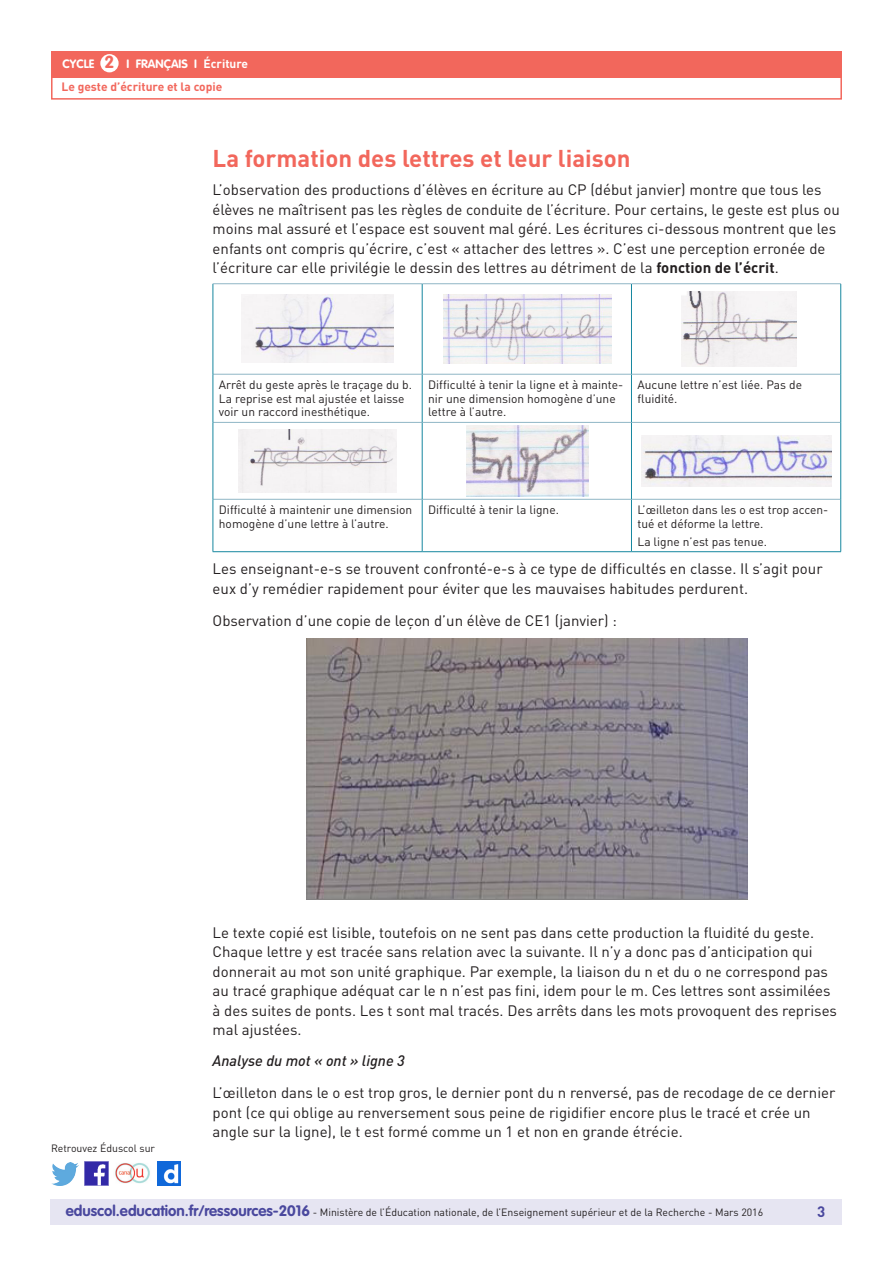
<style>
.page{position:relative;width:893px;height:1263px;background:#fff}
.page>*{position:absolute;margin:0;border:0;box-sizing:border-box;transform-origin:0 0}
._03_Titre_de_niveau{font:700 24px "DIN Pro";color:#f2675c}
.t1{font:700 17.25px "VAG Rounded Std";color:#f2675c}
._06_Texte_courant{font:15px/19.5px "DIN Pro";color:#231f20}
._06_Texte_courant-2{font:italic 500 15px "DIN Pro";color:#231f20}
.t2{font:700 15px "DIN Pro";color:#4a489e}
.Texte_courant_tablea{font:12px/13.5px "DIN Pro";color:#231f20}
.t3{font:700 12px "DIN Pro";color:#f2675c}
.t4{font:700 12px "VAG Rounded Std";color:#fff}
.t5{font:700 12px "DIN Pro";color:#fff}
.t6{font:10.5px "DIN Pro";color:#231f20}
.s1{font-weight:700}
.s2{font-family:"VAG Rounded Std";font-weight:700;font-size:15px;color:#4a489e}
</style>
<div class="page">
<div style="left:50px;top:1199px;width:791px;height:26px;background:#e6e5f2"></div>
<div style="left:51px;top:51px;width:791px;height:27px;background:#f2675c"></div>
<div style="left:100px;top:54px;width:19px;height:18px;background:#fff;border-radius:50%"></div>
<div style="left:51px;top:75px;width:791px;height:25px;border:2px solid #f2675c"></div>
<img style="left:85px;top:1162px;width:23px;height:23px">
<img style="left:51px;top:1163px;width:28px;height:22px">
<img style="left:158px;top:1162px;width:22px;height:23px">
<img style="left:115px;top:1163px;width:35px;height:21px">
<hr style="left:213px;top:283px;width:209px;height:1px;background:#8fb6c6">
<hr style="left:422px;top:283px;width:209px;height:1px;background:#8fb6c6">
<hr style="left:631px;top:283px;width:210px;height:1px;background:#8fb6c6">
<hr style="left:213px;top:374px;width:209px;height:1px;background:#8fb6c6">
<hr style="left:422px;top:374px;width:209px;height:1px;background:#8fb6c6">
<hr style="left:631px;top:374px;width:209px;height:1px;background:#8fb6c6">
<hr style="left:213px;top:422px;width:209px;height:1px;background:#8fb6c6">
<hr style="left:422px;top:422px;width:209px;height:1px;background:#8fb6c6">
<hr style="left:631px;top:422px;width:209px;height:1px;background:#8fb6c6">
<hr style="left:213px;top:499px;width:209px;height:1px;background:#8fb6c6">
<hr style="left:422px;top:499px;width:209px;height:1px;background:#8fb6c6">
<hr style="left:631px;top:499px;width:209px;height:1px;background:#8fb6c6">
<hr style="left:213px;top:284px;width:1px;height:90px;background:#16879f">
<hr style="left:422px;top:284px;width:1px;height:90px;background:#16879f">
<hr style="left:631px;top:284px;width:1px;height:90px;background:#16879f">
<hr style="left:840px;top:284px;width:1px;height:90px;background:#16879f">
<hr style="left:213px;top:374px;width:1px;height:48px;background:#16879f">
<hr style="left:422px;top:374px;width:1px;height:48px;background:#16879f">
<hr style="left:631px;top:374px;width:1px;height:48px;background:#16879f">
<hr style="left:840px;top:374px;width:1px;height:48px;background:#16879f">
<hr style="left:213px;top:422px;width:1px;height:77px;background:#16879f">
<hr style="left:422px;top:423px;width:1px;height:76px;background:#16879f">
<hr style="left:631px;top:423px;width:1px;height:76px;background:#16879f">
<hr style="left:840px;top:422px;width:1px;height:77px;background:#16879f">
<hr style="left:213px;top:499px;width:1px;height:52px;background:#16879f">
<hr style="left:422px;top:500px;width:1px;height:51px;background:#16879f">
<hr style="left:631px;top:500px;width:1px;height:51px;background:#16879f">
<hr style="left:840px;top:499px;width:1px;height:52px;background:#16879f">
<hr style="left:213px;top:551px;width:209px;height:1px;background:#16879f">
<hr style="left:422px;top:551px;width:209px;height:1px;background:#16879f">
<hr style="left:631px;top:551px;width:210px;height:1px;background:#16879f">
<img style="left:241px;top:295px;width:153px;height:68px">
<img style="left:443px;top:295px;width:168px;height:69px">
<img style="left:681px;top:291px;width:115px;height:76px">
<img style="left:238px;top:429px;width:159px;height:63px">
<img style="left:466px;top:425px;width:122px;height:72px">
<img style="left:642px;top:435px;width:190px;height:52px">
<img style="left:307px;top:639px;width:441px;height:260px">
<p class="t1" style="left:105px;top:52px;width:11px">2</p>
<p class="t5" style="left:204px;top:56px;width:46px">Écriture</p>
<p class="t3" style="left:61px;top:79px;width:162px">Le geste d’écriture et la copie</p>
<p class="t4" style="left:63px;top:57px;width:33px">CYCLE</p>
<p class="t4" style="left:127px;top:57px;width:72px">I FRANÇAIS I</p>
<p class="_03_Titre_de_niveau" style="left:213px;top:143px;width:419px">La formation des lettres et leur liaison</p>
<p class="_06_Texte_courant" style="left:213px;top:180px;width:629px">L’observation des productions d’élèves en écriture au CP (début janvier) montre que tous les élèves ne maîtrisent pas les règles de conduite de l’écriture. Pour certains, le geste est plus ou moins mal assuré et l’espace est souvent mal géré. Les écritures ci-dessous montrent que les enfants ont compris qu’écrire, c’est « attacher des lettres ». C’est une perception erronée de l’écriture car elle privilégie le dessin des lettres au détriment de la <span class="s1">fonction de l’écrit</span>.</p>
<p class="Texte_courant_tablea" style="left:219px;top:378px;width:195px">Arrêt du geste après le traçage du b.<br>La reprise est mal ajustée et laisse voir un raccord inesthétique.</p>
<p class="Texte_courant_tablea" style="left:428px;top:378px;width:197px">Difficulté à tenir la ligne et à mainte&shy;nir une dimension homogène d’une lettre à l’autre.</p>
<p class="Texte_courant_tablea" style="left:637px;top:378px;width:166px">Aucune lettre n’est liée. Pas de fluidité.</p>
<p class="Texte_courant_tablea" style="left:219px;top:503px;width:195px">Difficulté à maintenir une dimension homogène d’une lettre à l’autre.</p>
<p class="Texte_courant_tablea" style="left:428px;top:503px;width:132px">Difficulté à tenir la ligne.</p>
<p class="Texte_courant_tablea" style="left:637px;top:503px;width:192px">L’œilleton dans les o est trop accen&shy;tué et déforme la lettre.</p>
<p class="Texte_courant_tablea" style="left:637px;top:534px;width:131px">La ligne n’est pas tenue.</p>
<p class="_06_Texte_courant" style="left:213px;top:558px;width:611px">Les enseignant-e-s se trouvent confronté-e-s à ce type de difficultés en classe. Il s’agit pour eux d’y remédier rapidement pour éviter que les mauvaises habitudes perdurent.</p>
<p class="_06_Texte_courant" style="left:213px;top:610px;width:406px">Observation d’une copie de leçon d’un élève de CE1 (janvier) :</p>
<p class="t6" style="left:51px;top:1141px;width:106px">Retrouvez Éduscol sur</p>
<p class="_06_Texte_courant" style="left:213px;top:922px;width:626px">Le texte copié est lisible, toutefois on ne sent pas dans cette production la fluidité du geste.<br>Chaque lettre y est tracée sans relation avec la suivante. Il n’y a donc pas d’anticipation qui donnerait au mot son unité graphique. Par exemple, la liaison du n et du o ne correspond pas au tracé graphique adéquat car le n n’est pas fini, idem pour le m. Ces lettres sont assimilées à des suites de ponts. Les t sont mal tracés. Des arrêts dans les mots provoquent des reprises mal ajustées.</p>
<p class="_06_Texte_courant-2" style="left:213px;top:1051px;width:194px">Analyse du mot « ont » ligne 3</p>
<p class="_06_Texte_courant" style="left:213px;top:1083px;width:624px">L’œilleton dans le o est trop gros, le dernier pont du n renversé, pas de recodage de ce dernier pont (ce qui oblige au renversement sous peine de rigidifier encore plus le tracé et crée un angle sur la ligne), le t est formé comme un 1 et non en grande étrécie.</p>
<p class="t6" style="left:66px;top:1205px;width:699px"><span class="s2">eduscol.education.fr/ressources-2016</span> - Ministère de l’Éducation nationale, de l’Enseignement supérieur et de la Recherche - Mars 2016</p>
<p class="t2" style="left:817px;top:1201px;width:10px">3</p>
</div>
